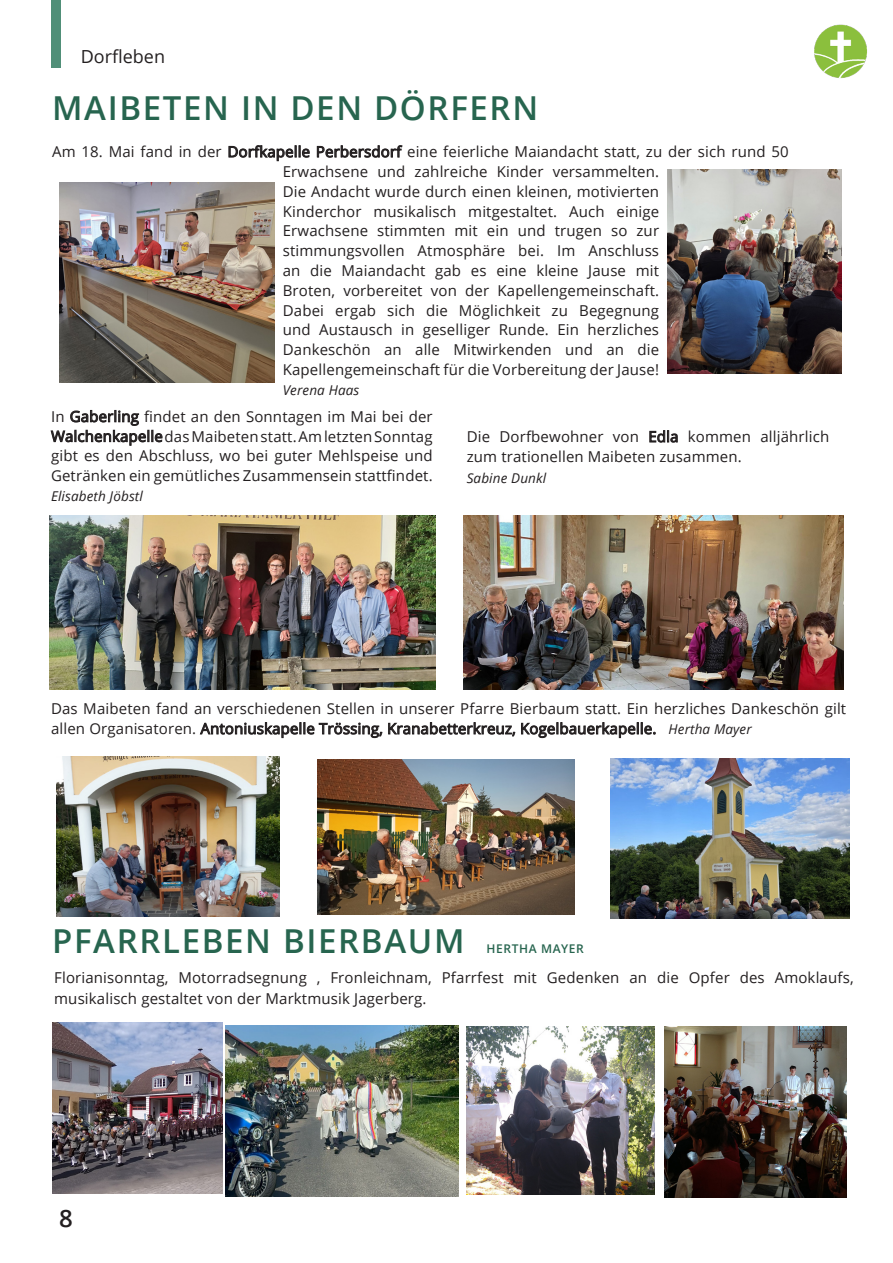
<style>
.page{position:relative;width:893px;height:1263px;background:#fff}
.page>*{position:absolute;margin:0;border:0;box-sizing:border-box;transform-origin:0 0}
.Überschrift{font:600 33px "Open Sans";letter-spacing:.05em;color:#27654f}
.t1{font:600 24px "Open Sans";color:#231f20}
.t2{font:18px "Open Sans";color:#231f20}
.Seitentext{font:15px/19.8px "Open Sans";letter-spacing:.01em;color:#231f20}
.Seitentext-2{font:italic 13.5px "Open Sans";letter-spacing:.01em;color:#231f20}
.Überschrift-2{font:600 12px "Open Sans";letter-spacing:.05em;color:#27654f}
.s1{font-style:italic;font-size:13.5px}
</style>
<div class="page">
<div style="left:51px;top:0;width:9px;height:68px;background:#508f78"></div>
<img style="left:814px;top:24px;width:53px;height:54px">
<img style="left:668px;top:169px;width:174px;height:205px">
<img style="left:60px;top:183px;width:214px;height:200px">
<img style="left:50px;top:516px;width:386px;height:174px">
<img style="left:463px;top:516px;width:380px;height:174px">
<img style="left:56px;top:757px;width:224px;height:159px">
<img style="left:318px;top:759px;width:256px;height:155px">
<img style="left:610px;top:758px;width:239px;height:160px">
<img style="left:225px;top:1026px;width:234px;height:170px">
<img style="left:467px;top:1027px;width:188px;height:168px">
<img style="left:664px;top:1027px;width:182px;height:170px">
<img style="left:52px;top:1023px;width:170px;height:171px">
<p class="t2" style="left:81px;top:44px;width:86px">Dorfleben</p>
<p class="Überschrift" style="left:52px;top:85px;width:488px">MAIBETEN IN DEN DÖRFERN</p>
<p class="Seitentext" style="left:283px;top:141px;width:508px;text-indent:-231px">Am 18. Mai fand in der Dorfkapelle Perbersdorf eine feierliche Maiandacht statt, zu der sich rund 50<br>Erwachsene und zahlreiche Kinder versammelten.<br>Die Andacht wurde durch einen kleinen, motivierten<br>Kinderchor musikalisch mitgestaltet. Auch einige<br>Erwachsene stimmten mit ein und trugen so zur<br>stimmungsvollen Atmosphäre bei. Im Anschluss<br>an die Maiandacht gab es eine kleine Jause mit<br>Broten, vorbereitet von der Kapellengemeinschaft.<br>Dabei ergab sich die Möglichkeit zu Begegnung<br>und Austausch in geselliger Runde. Ein herzliches<br>Dankeschön an alle Mitwirkenden und an die Kapellengemeinschaft für die Vorbereitung der Jause!</p>
<p class="Seitentext-2" style="left:283px;top:381px;width:78px">Verena Haas</p>
<p class="Seitentext" style="left:51px;top:406px;width:383px;text-align:justify">In Gaberling findet an den Sonntagen im Mai bei der Walchenkapelle das Maibeten statt. Am letzten Sonntag gibt es den Abschluss, wo bei guter Mehlspeise und Getränken ein gemütliches Zusammensein stattfindet.</p>
<p class="Seitentext-2" style="left:51px;top:487px;width:93px">Elisabeth Jöbstl</p>
<p class="Seitentext" style="left:467px;top:426px;width:364px;line-height:20.4px">Die Dorfbewohner von Edla kommen alljährlich zum trationellen Maibeten zusammen.</p>
<p class="Seitentext-2" style="left:467px;top:469px;width:81px">Sabine Dunkl</p>
<p class="Seitentext" style="left:51px;top:698px;width:797px">Das Maibeten fand an verschiedenen Stellen in unserer Pfarre Bierbaum statt. Ein herzliches Dankeschön gilt allen Organisatoren. Antoniuskapelle Trössing, Kranabetterkreuz, Kogelbauerkapelle. <span class="s1">Hertha Mayer</span></p>
<p class="Überschrift" style="left:52px;top:919px;width:414px">PFARRLEBEN BIERBAUM</p>
<p class="Überschrift-2" style="left:487px;top:941px;width:99px">HERTHA MAYER</p>
<p class="Seitentext" style="left:54px;top:967px;width:801px;line-height:20.4px">Florianisonntag, Motorradsegnung , Fronleichnam, Pfarrfest mit Gedenken an die Opfer des Amoklaufs, musikalisch gestaltet von der Marktmusik Jagerberg.</p>
<p class="t1" style="left:59px;top:1201px;width:15px">8</p>
</div>
